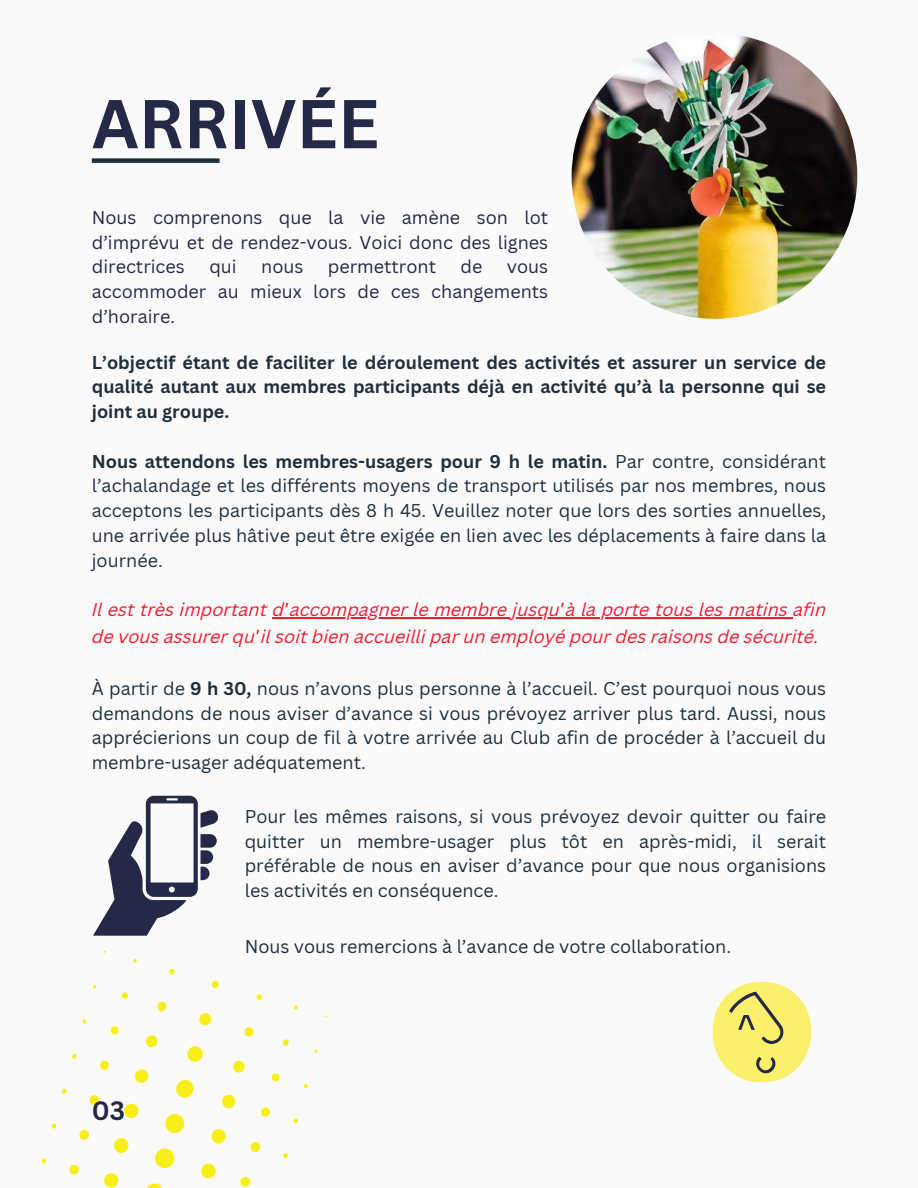
<style>
.page{position:relative;width:918px;height:1188px;background:#fafafa}
.page>*{position:absolute;margin:0;border:0;box-sizing:border-box;transform-origin:0 0}
.t1{font:700 67.5px "Canva Sans";color:#252847}
.t2{font:700 25.8px "Canva Sans";color:#252847}
.t3{font:18px/24.8px "Canva Sans";color:#1f2f3d;text-align:justify}
.t4{font:18px/24.8px "Canva Sans";color:#252847;text-align:justify}
.t5{font:700 18px/24.8px "Canva Sans";color:#1f2f3d;text-align:justify}
.t6{font:italic 18px/27px "Canva Sans";color:#f01b30}
.s1{font-weight:700}
.s2{font-family:"Noto Sans Gurmukhi";font-style:normal}
</style>
<div class="page">
<svg style="left:211px;top:980px;width:8px;height:9px"></svg>
<svg style="left:199px;top:1013px;width:13px;height:13px"></svg>
<svg style="left:187px;top:1046px;width:16px;height:16px"></svg>
<svg style="left:176px;top:1079px;width:18px;height:19px"></svg>
<svg style="left:165px;top:1114px;width:20px;height:20px"></svg>
<svg style="left:155px;top:1148px;width:20px;height:20px"></svg>
<svg style="left:147px;top:1183px;width:16px;height:5px"></svg>
<svg style="left:256px;top:994px;width:6px;height:6px"></svg>
<svg style="left:244px;top:1027px;width:10px;height:10px"></svg>
<svg style="left:233px;top:1060px;width:12px;height:13px"></svg>
<svg style="left:222px;top:1094px;width:14px;height:15px"></svg>
<svg style="left:211px;top:1129px;width:15px;height:15px"></svg>
<svg style="left:201px;top:1163px;width:15px;height:16px"></svg>
<svg style="left:294px;top:1005px;width:4px;height:5px"></svg>
<svg style="left:282px;top:1039px;width:7px;height:7px"></svg>
<svg style="left:271px;top:1073px;width:9px;height:9px"></svg>
<svg style="left:261px;top:1107px;width:9px;height:10px"></svg>
<svg style="left:250px;top:1142px;width:11px;height:10px"></svg>
<svg style="left:240px;top:1176px;width:10px;height:11px"></svg>
<svg style="left:314px;top:1049px;width:4px;height:4px"></svg>
<svg style="left:304px;top:1084px;width:4px;height:5px"></svg>
<svg style="left:293px;top:1118px;width:5px;height:6px"></svg>
<svg style="left:283px;top:1153px;width:5px;height:6px"></svg>
<svg style="left:82px;top:1019px;width:5px;height:5px"></svg>
<svg style="left:72px;top:1054px;width:5px;height:5px"></svg>
<svg style="left:62px;top:1088px;width:5px;height:6px"></svg>
<svg style="left:52px;top:1123px;width:5px;height:6px"></svg>
<svg style="left:41px;top:1158px;width:6px;height:6px"></svg>
<svg style="left:133px;top:958px;width:4px;height:5px"></svg>
<svg style="left:121px;top:992px;width:7px;height:7px"></svg>
<svg style="left:110px;top:1026px;width:9px;height:9px"></svg>
<svg style="left:100px;top:1060px;width:9px;height:10px"></svg>
<svg style="left:89px;top:1095px;width:11px;height:10px"></svg>
<svg style="left:79px;top:1129px;width:10px;height:11px"></svg>
<svg style="left:69px;top:1164px;width:10px;height:11px"></svg>
<svg style="left:169px;top:968px;width:6px;height:7px"></svg>
<svg style="left:157px;top:1001px;width:10px;height:11px"></svg>
<svg style="left:145px;top:1035px;width:13px;height:13px"></svg>
<svg style="left:134px;top:1069px;width:15px;height:14px"></svg>
<svg style="left:124px;top:1103px;width:15px;height:16px"></svg>
<svg style="left:114px;top:1138px;width:15px;height:15px"></svg>
<svg style="left:104px;top:1173px;width:15px;height:15px"></svg>
<img style="left:572px;top:33px;width:285px;height:286px;border-radius:50%">
<hr style="left:273px;top:617px;width:520px;height:1px;background:#f01b30">
<div style="left:92px;top:158px;width:128px;height:5px;background:#1f2f3d"></div>
<svg style="left:93px;top:796px;width:126px;height:140px"></svg>
<svg style="left:713px;top:982px;width:98px;height:100px"></svg>
<h1 class="t1" style="left:92px;top:76px;width:289px">ARRIVÉE</h1>
<p class="t4" style="left:92px;top:204px;width:458px">Nous comprenons que la vie amène son lot d’imprévu et de rendez-vous. Voici donc des lignes directrices</p>
<p class="t4" style="left:209px;top:254px;width:29px">qui</p>
<p class="t4" style="left:261px;top:254px;width:44px">nous</p>
<p class="t4" style="left:328px;top:254px;width:110px">permettront</p>
<p class="t4" style="left:461px;top:254px;width:23px">de</p>
<p class="t4" style="left:92px;top:254px;width:458px;text-indent:415px">vous accommoder au mieux lors de ces changements d’horaire.</p>
<p class="t5" style="left:92px;top:349px;width:736px">L’objectif étant de faciliter le déroulement des activités et assurer un service de qualité autant aux membres participants déjà en activité qu’à la personne qui se joint au groupe.</p>
<p class="t3" style="left:92px;top:448px;width:736px"><span class="s1">Nous attendons les membres-usagers pour 9 h le matin.</span> Par contre, considérant l’achalandage et les différents moyens de transport utilisés par nos membres, nous acceptons les participants dès 8 h 45. Veuillez noter que lors des sorties annuelles, une arrivée plus hâtive peut être exigée en lien avec les déplacements à faire dans la journée.</p>
<p class="t6" style="left:92px;top:598px;width:736px">Il est très important d<span class="s2">’</span>accompagner le membre jusqu<span class="s2">’</span>à la porte tous les matins afin de vous assurer qu<span class="s2">’</span>il soit bien accueilli par un employé pour des raisons de sécurité.</p>
<p class="t3" style="left:92px;top:676px;width:736px">À partir de <span class="s1">9 h 30,</span> nous n’avons plus personne à l’accueil. C’est pourquoi nous vous demandons de nous aviser d’avance si vous prévoyez arriver plus tard. Aussi, nous apprécierions un coup de fil à votre arrivée au Club afin de procéder à l’accueil du membre-usager adéquatement.</p>
<h2 class="t2" style="left:92px;top:1093px;width:35px">03</h2>
<p class="t3" style="left:245px;top:804px;width:583px">Pour les mêmes raisons, si vous prévoyez devoir quitter ou faire quitter un membre-usager plus tôt en après-midi, il serait préférable de nous en aviser d’avance pour que nous organisions les activités en conséquence.</p>
<p class="t3" style="left:245px;top:934px;width:488px">Nous vous remercions à l’avance de votre collaboration.</p>
</div>
